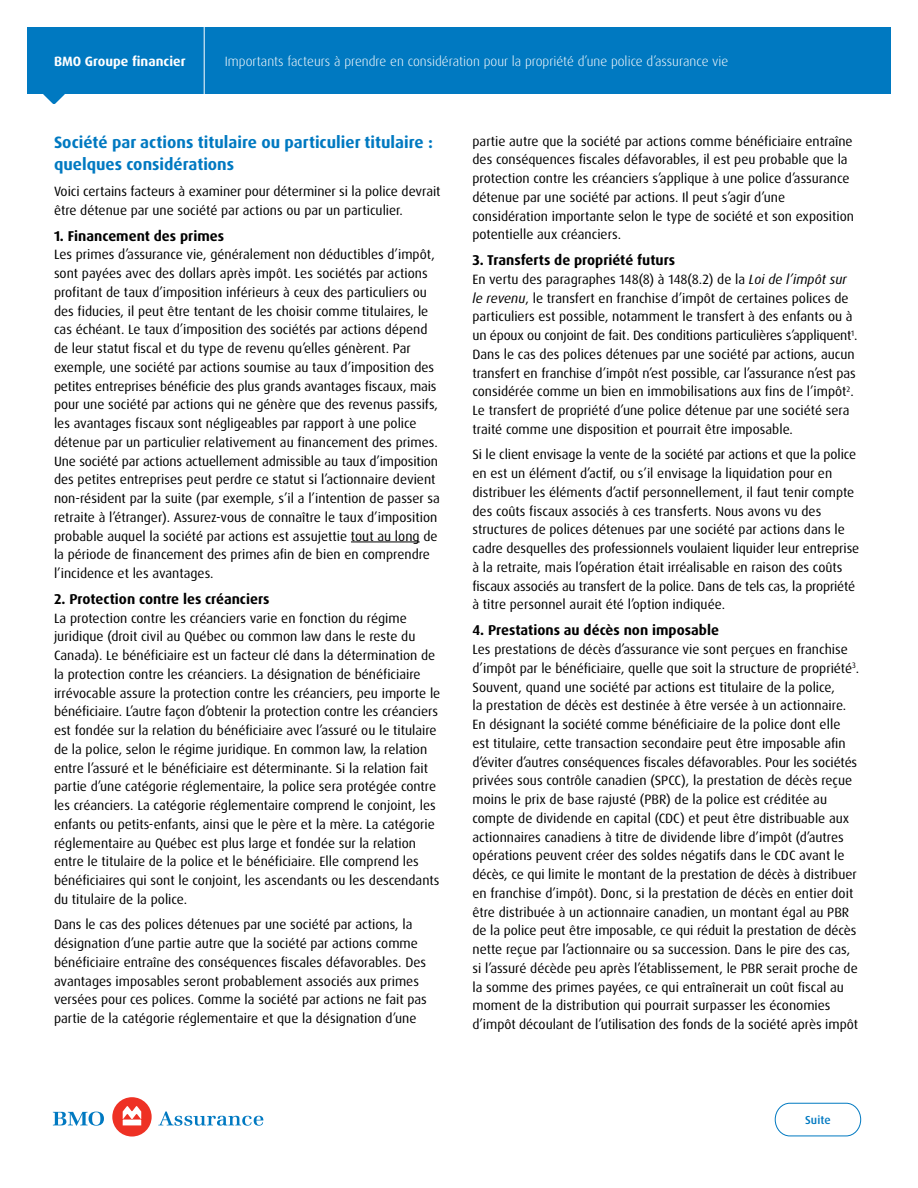
<style>
.page{position:relative;width:918px;height:1188px;background:#fff}
.page>*{position:absolute;margin:0;border:0;box-sizing:border-box;transform-origin:0 0}
.t1{font:700 16.5px/22.5px "Dax Pro";color:#0079c1}
.t2{font:700 14.25px "Dax Pro";color:#000}
.t3{font:13.5px/18.8px "Dax Pro";color:#000}
.t4{font:300 13.5px "Dax Pro";color:#fff}
.t5{font:700 13.5px "Dax Pro";color:#fff}
.t6{font:500 11.55px "Dax Pro";color:#0079c1}
.s1{font-style:italic}
</style>
<div class="page">
<svg style="left:53px;top:1112px;width:51px;height:14px"></svg>
<div style="left:112px;top:1097px;width:40px;height:40px;background:#ee3124;border-radius:50%"></div>
<svg style="left:123px;top:1106px;width:18px;height:19px"></svg>
<svg style="left:158px;top:1111px;width:105px;height:15px"></svg>
<div style="left:27px;top:27px;width:864px;height:67px;background:#0079c1"></div>
<svg style="left:43px;top:94px;width:22px;height:10px"></svg>
<hr style="left:204px;top:13px;width:1px;height:82px;background:#fff">
<svg style="left:774px;top:1102px;width:87px;height:35px"></svg>
<hr style="left:351px;top:542px;width:69px;height:1px;background:#000">
<p class="t5" style="left:54px;top:53px;width:133px">BMO Groupe financier</p>
<p class="t4" style="left:225px;top:53px;width:505px">Importants facteurs à prendre en considération pour la propriété d’une police d’assurance vie</p>
<p class="t1" style="left:54px;top:131px;width:380px">Société par actions titulaire ou particulier titulaire : quelques considérations</p>
<p class="t3" style="left:54px;top:182px;width:388px">Voici certains facteurs à examiner pour déterminer si la police devrait être détenue par une société par actions ou par un particulier.</p>
<p class="t2" style="left:54px;top:226px;width:172px">1. Financement des primes</p>
<p class="t3" style="left:54px;top:245px;width:387px">Les primes d’assurance vie, généralement non déductibles d’impôt, sont payées avec des dollars après impôt. Les sociétés par actions profitant de taux d’imposition inférieurs à ceux des particuliers ou des fiducies, il peut être tentant de les choisir comme titulaires, le cas échéant. Le taux d’imposition des sociétés par actions dépend de leur statut fiscal et du type de revenu qu’elles génèrent. Par exemple, une société par actions soumise au taux d’imposition des petites entreprises bénéficie des plus grands avantages fiscaux, mais pour une société par actions qui ne génère que des revenus passifs, les avantages fiscaux sont négligeables par rapport à une police détenue par un particulier relativement au financement des primes.<br>Une société par actions actuellement admissible au taux d’imposition des petites entreprises peut perdre ce statut si l’actionnaire devient non-résident par la suite (par exemple, s’il a l’intention de passer sa retraite à l’étranger). Assurez-vous de connaître le taux d’imposition probable auquel la société par actions est assujettie tout au long de la période de financement des primes afin de bien en comprendre l’incidence et les avantages.</p>
<p class="t2" style="left:54px;top:590px;width:217px">2. Protection contre les créanciers</p>
<p class="t3" style="left:54px;top:609px;width:388px">La protection contre les créanciers varie en fonction du régime juridique (droit civil au Québec ou common law dans le reste du Canada). Le bénéficiaire est un facteur clé dans la détermination de la protection contre les créanciers. La désignation de bénéficiaire irrévocable assure la protection contre les créanciers, peu importe le bénéficiaire. L’autre façon d’obtenir la protection contre les créanciers est fondée sur la relation du bénéficiaire avec l’assuré ou le titulaire de la police, selon le régime juridique. En common law, la relation entre l’assuré et le bénéficiaire est déterminante. Si la relation fait partie d’une catégorie réglementaire, la police sera protégée contre les créanciers. La catégorie réglementaire comprend le conjoint, les enfants ou petits-enfants, ainsi que le père et la mère. La catégorie réglementaire au Québec est plus large et fondée sur la relation entre le titulaire de la police et le bénéficiaire. Elle comprend les bénéficiaires qui sont le conjoint, les ascendants ou les descendants du titulaire de la police.</p>
<p class="t3" style="left:54px;top:915px;width:374px">Dans le cas des polices détenues par une société par actions, la désignation d’une partie autre que la société par actions comme bénéficiaire entraîne des conséquences fiscales défavorables. Des avantages imposables seront probablement associés aux primes versées pour ces polices. Comme la société par actions ne fait pas partie de la catégorie réglementaire et que la désignation d’une</p>
<p class="t3" style="left:472px;top:132px;width:383px">partie autre que la société par actions comme bénéficiaire entraîne des conséquences fiscales défavorables, il est peu probable que la protection contre les créanciers s’applique à une police d’assurance détenue par une société par actions. Il peut s’agir d’une considération importante selon le type de société et son exposition potentielle aux créanciers.</p>
<p class="t2" style="left:472px;top:251px;width:204px">3. Transferts de propriété futurs</p>
<p class="t3" style="left:472px;top:270px;width:386px">En vertu des paragraphes 148(8) à 148(8.2) de la <span class="s1">Loi de l’impôt sur le revenu</span>, le transfert en franchise d’impôt de certaines polices de particuliers est possible, notamment le transfert à des enfants ou à un époux ou conjoint de fait. Des conditions particulières s’appliquent<sup>1</sup>.<br>Dans le cas des polices détenues par une société par actions, aucun transfert en franchise d’impôt n’est possible, car l’assurance n’est pas considérée comme un bien en immobilisations aux fins de l’impôt<sup>2</sup>.<br>Le transfert de propriété d’une police détenue par une société sera traité comme une disposition et pourrait être imposable.</p>
<p class="t3" style="left:472px;top:445px;width:388px">Si le client envisage la vente de la société par actions et que la police en est un élément d’actif, ou s’il envisage la liquidation pour en distribuer les éléments d’actif personnellement, il faut tenir compte des coûts fiscaux associés à ces transferts. Nous avons vu des structures de polices détenues par une société par actions dans le cadre desquelles des professionnels voulaient liquider leur entreprise à la retraite, mais l’opération était irréalisable en raison des coûts fiscaux associés au transfert de la police. Dans de tels cas, la propriété à titre personnel aurait été l’option indiquée.</p>
<p class="t2" style="left:472px;top:621px;width:248px">4. Prestations au décès non imposable</p>
<p class="t3" style="left:472px;top:640px;width:388px">Les prestations de décès d’assurance vie sont perçues en franchise d’impôt par le bénéficiaire, quelle que soit la structure de propriété<sup>3</sup>.<br>Souvent, quand une société par actions est titulaire de la police,<br>la prestation de décès est destinée à être versée à un actionnaire.<br>En désignant la société comme bénéficiaire de la police dont elle est titulaire, cette transaction secondaire peut être imposable afin d’éviter d’autres conséquences fiscales défavorables. Pour les sociétés privées sous contrôle canadien (SPCC), la prestation de décès reçue moins le prix de base rajusté (PBR) de la police est créditée au compte de dividende en capital (CDC) et peut être distribuable aux actionnaires canadiens à titre de dividende libre d’impôt (d’autres opérations peuvent créer des soldes négatifs dans le CDC avant le décès, ce qui limite le montant de la prestation de décès à distribuer en franchise d’impôt). Donc, si la prestation de décès en entier doit être distribuée à un actionnaire canadien, un montant égal au PBR de la police peut être imposable, ce qui réduit la prestation de décès nette reçue par l’actionnaire ou sa succession. Dans le pire des cas, si l’assuré décède peu après l’établissement, le PBR serait proche de la somme des primes payées, ce qui entraînerait un coût fiscal au moment de la distribution qui pourrait surpasser les économies d’impôt découlant de l’utilisation des fonds de la société après impôt</p>
<p class="t6" style="left:805px;top:1113px;width:27px">Suite</p>
</div>
